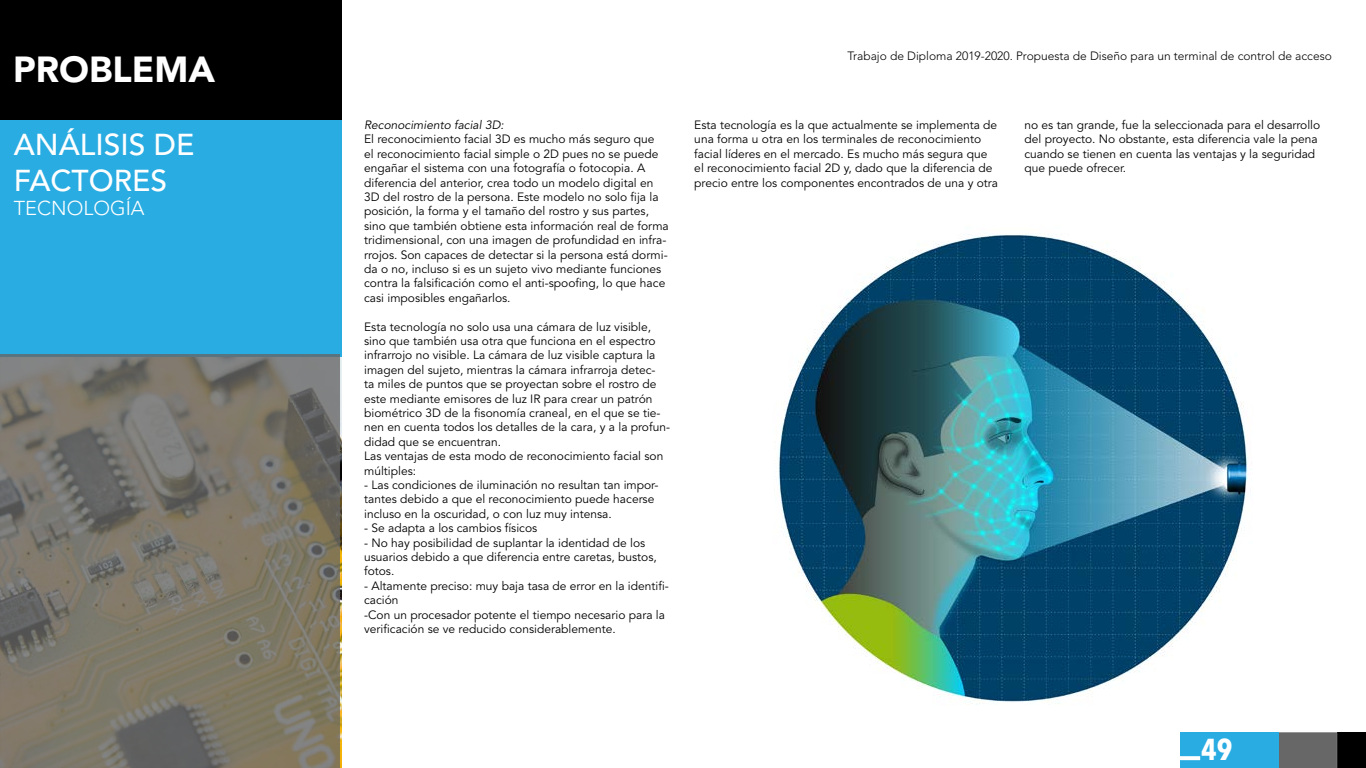
<style>
.page{position:relative;width:1366px;height:768px;background:#fff}
.page>*{position:absolute;margin:0;border:0;box-sizing:border-box;transform-origin:0 0}
.t1{font:900 36px "Avenir LT Std";color:#fff}
.t2{font:500 30px/36px "Avenir LT Std";color:#fff}
.t3{font:700 condensed 30px "Avenir Next LT Pro";color:#fff}
.t4{font:300 20px "Avenir LT Std";color:#fff}
.t5{font:12px/14.4px "Avenir LT Std";color:#000}
.t6{font:300 12px "Avenir LT Std";color:#000}
.t7{font:italic 12px "Avenir LT Std";color:#000}
</style>
<div class="page">
<div style="left:0;top:0;width:342px;height:120px;background:#000"></div>
<div style="left:0;top:120px;width:342px;height:236px;background:#29ace2"></div>
<div style="left:1337px;top:732px;width:29px;height:36px;background:#000"></div>
<div style="left:1278px;top:732px;width:59px;height:36px;background:#676767"></div>
<div style="left:1180px;top:732px;width:98px;height:36px;background:#29ace2"></div>
<svg style="left:1180px;top:756px;width:20px;height:4px"></svg>
<svg style="left:0;top:354px;width:340px;height:414px;background:#787469"></svg>
<img style="left:778px;top:234px;width:470px;height:471px">
<h1 class="t1" style="left:13px;top:48px;width:203px">PROBLEMA</h1>
<p class="t6" style="left:847px;top:49px;width:486px">Trabajo de Diploma 2019-2020. Propuesta de Diseño para un terminal de control de acceso</p>
<h2 class="t2" style="left:14px;top:127px;width:182px">ANÁLISIS DE<br>FACTORES</h2>
<h3 class="t4" style="left:14px;top:196px;width:132px">TECNOLOGÍA</h3>
<p class="t7" style="left:364px;top:118px;width:141px">Reconocimiento facial 3D:</p>
<p class="t5" style="left:364px;top:132px;width:306px">El reconocimiento facial 3D es mucho más seguro que<br>el reconocimiento facial simple o 2D pues no se puede engañar el sistema con una fotografía o fotocopia. A diferencia del anterior, crea todo un modelo digital en 3D del rostro de la persona. Este modelo no solo fija la posición, la forma y el tamaño del rostro y sus partes, sino que también obtiene esta información real de forma tridimensional, con una imagen de profundidad en infra&shy;rrojos. Son capaces de detectar si la persona está dormi&shy;da o no, incluso si es un sujeto vivo mediante funciones contra la falsificación como el anti-spoofing, lo que hace casi imposibles engañarlos.</p>
<p class="t5" style="left:364px;top:320px;width:307px">Esta tecnología no solo usa una cámara de luz visible, sino que también usa otra que funciona en el espectro infrarrojo no visible. La cámara de luz visible captura la imagen del sujeto, mientras la cámara infrarroja detec-<br>ta miles de puntos que se proyectan sobre el rostro de este mediante emisores de luz IR para crear un patrón biométrico 3D de la fisonomía craneal, en el que se tie&shy;nen en cuenta todos los detalles de la cara, y a la profun&shy;didad que se encuentran.<br>Las ventajas de esta modo de reconocimiento facial son múltiples:</p>
<p class="t5" style="left:364px;top:478px;width:296px">- Las condiciones de iluminación no resultan tan impor&shy;tantes debido a que el reconocimiento puede hacerse incluso en la oscuridad, o con luz muy intensa.</p>
<p class="t5" style="left:364px;top:521px;width:175px">- Se adapta a los cambios físicos</p>
<p class="t5" style="left:364px;top:536px;width:294px">- No hay posibilidad de suplantar la identidad de los usuarios debido a que diferencia entre caretas, bustos, fotos.</p>
<p class="t5" style="left:364px;top:579px;width:306px">- Altamente preciso: muy baja tasa de error en la identifi&shy;cación<br>-Con un procesador potente el tiempo necesario para la verificación se ve reducido considerablemente.</p>
<p class="t5" style="left:694px;top:118px;width:305px">Esta tecnología es la que actualmente se implementa de una forma u otra en los terminales de reconocimiento facial líderes en el mercado. Es mucho más segura que el reconocimiento facial 2D y, dado que la diferencia de precio entre los componentes encontrados de una y otra</p>
<p class="t5" style="left:1024px;top:118px;width:297px">no es tan grande, fue la seleccionada para el desarrollo del proyecto. No obstante, esta diferencia vale la pena cuando se tienen en cuenta las ventajas y la seguridad que puede ofrecer.</p>
<h2 class="t3" style="left:1201px;top:731px;width:33px">49</h2>
</div>
